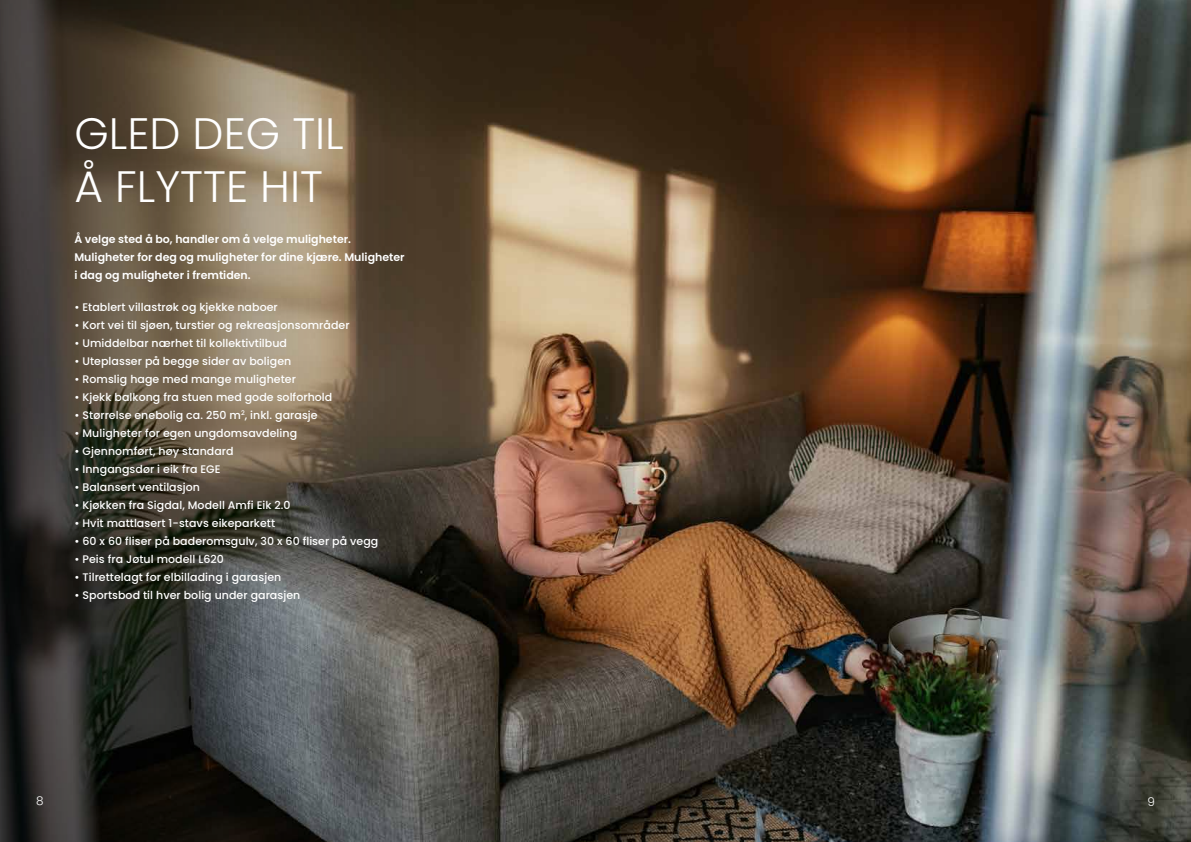
<style>
.page{position:relative;width:1191px;height:842px;background:#fff}
.page>*{position:absolute;margin:0;border:0;box-sizing:border-box;transform-origin:0 0}
.t1{font:300 44px/52.8px "Poppins";color:#fff}
.t2{font:300 12px "Poppins";color:#fff}
.t3{font:500 11px "Poppins";letter-spacing:.005em;color:#fff}
.t4{font:600 11px/18px "Poppins";color:#fff}
</style>
<div class="page">
<img style="left:516px;top:0;width:675px;height:842px">
<svg style="left:0;top:0;width:516px;height:842px;background:#524a3e"></svg>
<h1 class="t1" style="left:74px;top:107px;width:271px">GLED DEG TIL<br>Å FLYTTE HIT</h1>
<p class="t4" style="left:74px;top:230px;width:332px">Å velge sted å bo, handler om å velge muligheter.<br>Muligheter for deg og muligheter for dine kjære. Muligheter i dag og muligheter i fremtiden.</p>
<p class="t3" style="left:74px;top:300px;width:205px">• Etablert villastrøk og kjekke naboer</p>
<p class="t3" style="left:74px;top:318px;width:277px">• Kort vei til sjøen, turstier og rekreasjonsområder</p>
<p class="t3" style="left:74px;top:336px;width:214px">• Umiddelbar nærhet til kollektivtilbud</p>
<p class="t3" style="left:74px;top:354px;width:218px">• Uteplasser på begge sider av boligen</p>
<p class="t3" style="left:74px;top:372px;width:223px">• Romslig hage med mange muligheter</p>
<p class="t3" style="left:74px;top:390px;width:259px">• Kjekk balkong fra stuen med gode solforhold</p>
<p class="t3" style="left:74px;top:408px;width:245px">• Størrelse enebolig ca. 250 m<sup>2</sup>, inkl. garasje</p>
<p class="t3" style="left:74px;top:426px;width:224px">• Muligheter for egen ungdomsavdeling</p>
<p class="t3" style="left:74px;top:444px;width:161px">• Gjennomført, høy standard</p>
<p class="t3" style="left:74px;top:462px;width:148px">• Inngangsdør i eik fra EGE</p>
<p class="t3" style="left:74px;top:480px;width:127px">• Balansert ventilasjon</p>
<p class="t3" style="left:74px;top:498px;width:218px">• Kjøkken fra Sigdal, Modell Amfi Eik 2.0</p>
<p class="t3" style="left:74px;top:516px;width:202px">• Hvit mattlasert 1-stavs eikeparkett</p>
<p class="t3" style="left:74px;top:534px;width:305px">• 60 x 60 fliser på baderomsgulv, 30 x 60 fliser på vegg</p>
<p class="t3" style="left:74px;top:552px;width:151px">• Peis fra Jøtul modell L620</p>
<p class="t3" style="left:74px;top:570px;width:208px">• Tilrettelagt for elbillading i garasjen</p>
<p class="t3" style="left:74px;top:588px;width:227px">• Sportsbod til hver bolig under garasjen</p>
<p class="t2" style="left:36px;top:794px;width:9px">8</p>
<p class="t2" style="left:1147px;top:794px;width:9px">9</p>
</div>
